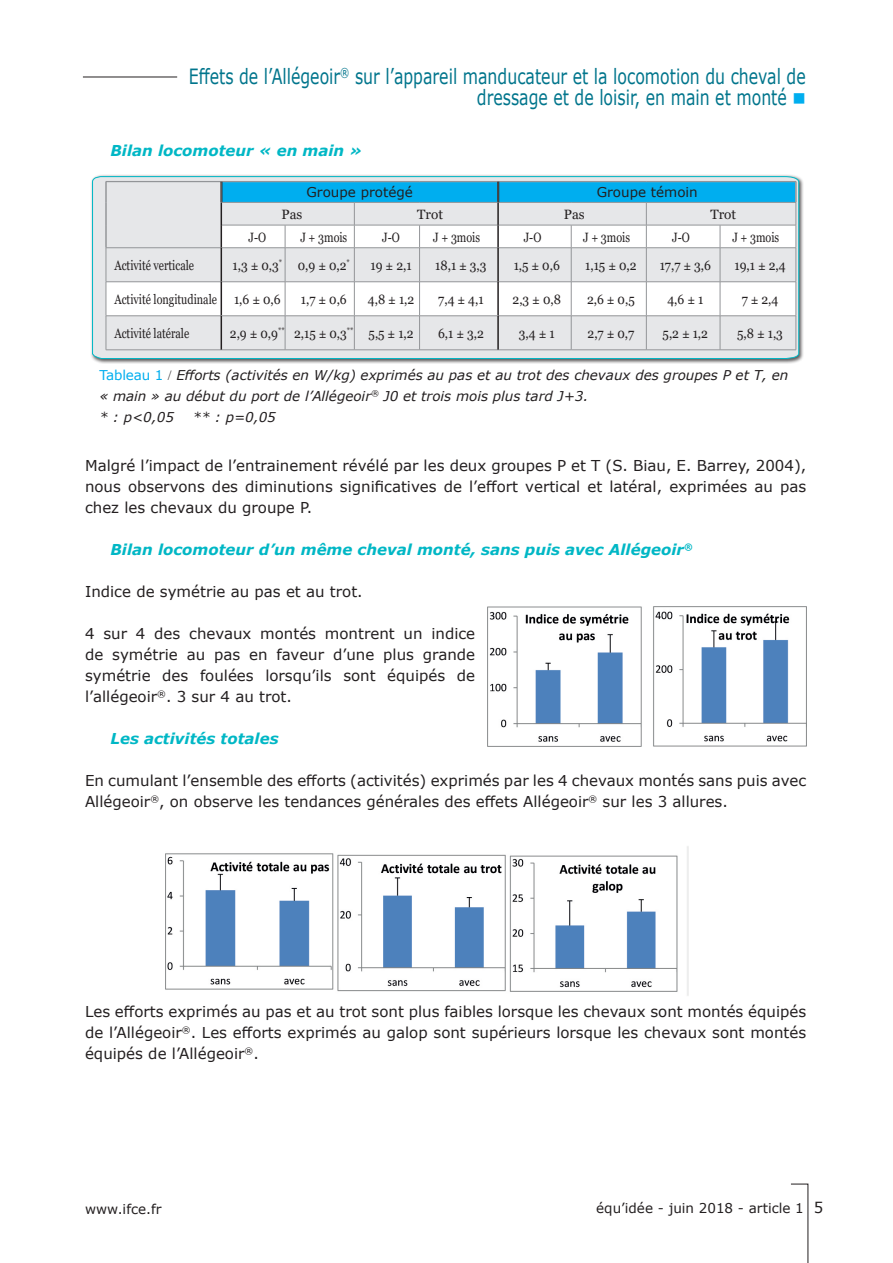
<style>
.page{position:relative;width:893px;height:1263px;background:#fff}
.page>*{position:absolute;margin:0;border:0;box-sizing:border-box;transform-origin:0 0}
.t1{font:21px/21px "Verdana";color:#00758c;text-align:right;scale:.75 1}
.t2{font:15px/21px "Verdana";color:#231f20;text-align:justify}
.t3{font:italic 700 15px "Verdana";color:#00b7c5}
.t4{font:13.5px "Georgia";color:#231f20;scale:.9 1}
.t5{font:italic 13.5px/21px "Verdana";color:#231f20}
.t6{font:13.5px "Georgia";color:#231f20;scale:.8 1}
.t7{font:13.5px "Verdana";color:#231f20}
.t8{font:13.5px "Georgia";color:#231f20}
.s1{color:#00aeef}
.s2{font-style:normal;color:#00aeef}
.s3{font-family:"Times New Roman";font-style:normal}
.s4{font-size:15px}
</style>
<div class="page">
<svg style="left:791px;top:1183px;width:18px;height:80px"></svg>
<hr style="left:83px;top:77px;width:94px;height:1px;background:#231f20">
<img style="left:488px;top:606px;width:318px;height:140px">
<img style="left:166px;top:846px;width:523px;height:150px">
<div style="left:90px;top:174px;width:714px;height:190px;background:#231f20;opacity:.75"></div>
<svg style="left:92px;top:176px;width:708px;height:183px"></svg>
<h1 class="t1" style="left:189px;top:66px;width:824px">Effets de l’Allégeoir<sup>®</sup> sur l’appareil manducateur et la locomotion du cheval de dressage et de loisir, en main et monté <span class="s1">■</span></h1>
<p class="t3" style="left:111px;top:140px;width:253px">Bilan locomoteur « en main »</p>
<p class="t7" style="left:306px;top:183px;width:108px">Groupe protégé</p>
<p class="t7" style="left:597px;top:183px;width:103px">Groupe témoin</p>
<p class="t8" style="left:282px;top:206px;width:22px">Pas</p>
<p class="t8" style="left:417px;top:206px;width:27px">Trot</p>
<p class="t8" style="left:564px;top:206px;width:22px">Pas</p>
<p class="t8" style="left:710px;top:206px;width:27px">Trot</p>
<p class="t6" style="left:249px;top:229px;width:24px">J-O</p>
<p class="t6" style="left:300px;top:229px;width:60px">J + 3mois</p>
<p class="t6" style="left:382px;top:229px;width:24px">J-O</p>
<p class="t6" style="left:433px;top:229px;width:60px">J + 3mois</p>
<p class="t6" style="left:524px;top:229px;width:24px">J-O</p>
<p class="t6" style="left:583px;top:229px;width:60px">J + 3mois</p>
<p class="t6" style="left:672px;top:229px;width:24px">J-O</p>
<p class="t6" style="left:732px;top:229px;width:60px">J + 3mois</p>
<p class="t6" style="left:114px;top:257px;width:101px">Activité verticale</p>
<p class="t4" style="left:233px;top:257px;width:132px">1,3 ± 0,3<sup>*</sup> 0,9 ± 0,2<sup>*</sup></p>
<p class="t4" style="left:371px;top:257px;width:47px">19 ± 2,1</p>
<p class="t4" style="left:435px;top:257px;width:59px">18,1 ± 3,3</p>
<p class="t4" style="left:514px;top:257px;width:53px">1,5 ± 0,6</p>
<p class="t4" style="left:585px;top:257px;width:59px">1,15 ± 0,2</p>
<p class="t4" style="left:660px;top:257px;width:58px">17,7 ± 3,6</p>
<p class="t4" style="left:734px;top:257px;width:58px">19,1 ± 2,4</p>
<p class="t6" style="left:114px;top:291px;width:130px">Activité longitudinale</p>
<p class="t4" style="left:234px;top:291px;width:53px">1,6 ± 0,6</p>
<p class="t4" style="left:301px;top:291px;width:52px">1,7 ± 0,6</p>
<p class="t4" style="left:368px;top:291px;width:53px">4,8 ± 1,2</p>
<p class="t4" style="left:438px;top:291px;width:52px">7,4 ± 4,1</p>
<p class="t4" style="left:513px;top:291px;width:55px">2,3 ± 0,8</p>
<p class="t4" style="left:587px;top:291px;width:55px">2,6 ± 0,5</p>
<p class="t4" style="left:667px;top:291px;width:41px">4,6 ± 1</p>
<p class="t4" style="left:742px;top:291px;width:42px">7 ± 2,4</p>
<p class="t6" style="left:114px;top:325px;width:95px">Activité latérale</p>
<p class="t4" style="left:230px;top:325px;width:206px">2,9 ± 0,9<sup>**</sup> 2,15 ± 0,3<sup>**</sup> 5,5 ± 1,2</p>
<p class="t4" style="left:438px;top:325px;width:52px">6,1 ± 3,2</p>
<p class="t4" style="left:519px;top:325px;width:41px">3,4 ± 1</p>
<p class="t4" style="left:588px;top:325px;width:53px">2,7 ± 0,7</p>
<p class="t4" style="left:663px;top:325px;width:52px">5,2 ± 1,2</p>
<p class="t4" style="left:737px;top:325px;width:52px">5,8 ± 1,3</p>
<p class="t5" style="left:100px;top:364px;width:690px"><span class="s2">Tableau 1</span> <span class="s3">/</span> Efforts (activités en W/kg) exprimés au pas et au trot des chevaux des groupes P et T, en « main » au début du port de l’Allégeoir<sup>®</sup> J0 et trois mois plus tard J+3.<br>* : p&lt;0,05</p>
<p class="t5" style="left:193px;top:406px;width:84px">** : p=0,05</p>
<p class="t2" style="left:85px;top:455px;width:723px">Malgré l’impact de l’entrainement révélé par les deux groupes P et T (S. Biau, E. Barrey, 2004), nous observons des diminutions significatives de l’effort vertical et latéral, exprimées au pas chez les chevaux du groupe P.</p>
<p class="t3" style="left:111px;top:539px;width:583px">Bilan locomoteur d’un même cheval monté, sans puis avec Allégeoir<sup>®</sup></p>
<p class="t2" style="left:85px;top:581px;width:279px">Indice de symétrie au pas et au trot.</p>
<p class="t2" style="left:85px;top:623px;width:392px">4 sur 4 des chevaux montés montrent un indice de symétrie au pas en faveur d’une plus grande symétrie des foulées lorsqu’ils sont équipés de l’allégeoir<sup>®</sup>. 3 sur 4 au trot.</p>
<p class="t3" style="left:111px;top:728px;width:170px">Les activités totales</p>
<p class="t2" style="left:85px;top:770px;width:723px">En cumulant l’ensemble des efforts (activités) exprimés par les 4 chevaux montés sans puis avec<br>Allégeoir<sup>®</sup>, on observe les tendances générales des effets Allégeoir<sup>®</sup> sur les 3 allures.</p>
<p class="t2" style="left:85px;top:1001px;width:723px">Les efforts exprimés au pas et au trot sont plus faibles lorsque les chevaux sont montés équipés de l’Allégeoir<sup>®</sup>. Les efforts exprimés au galop sont supérieurs lorsque les chevaux sont montés équipés de l’Allégeoir<sup>®</sup>.</p>
<p class="t7" style="left:85px;top:1200px;width:78px">www.ifce.fr</p>
<p class="t7" style="left:596px;top:1199px;width:229px">équ’idée - juin 2018 - article 1 <span class="s4">5</span></p>
</div>
